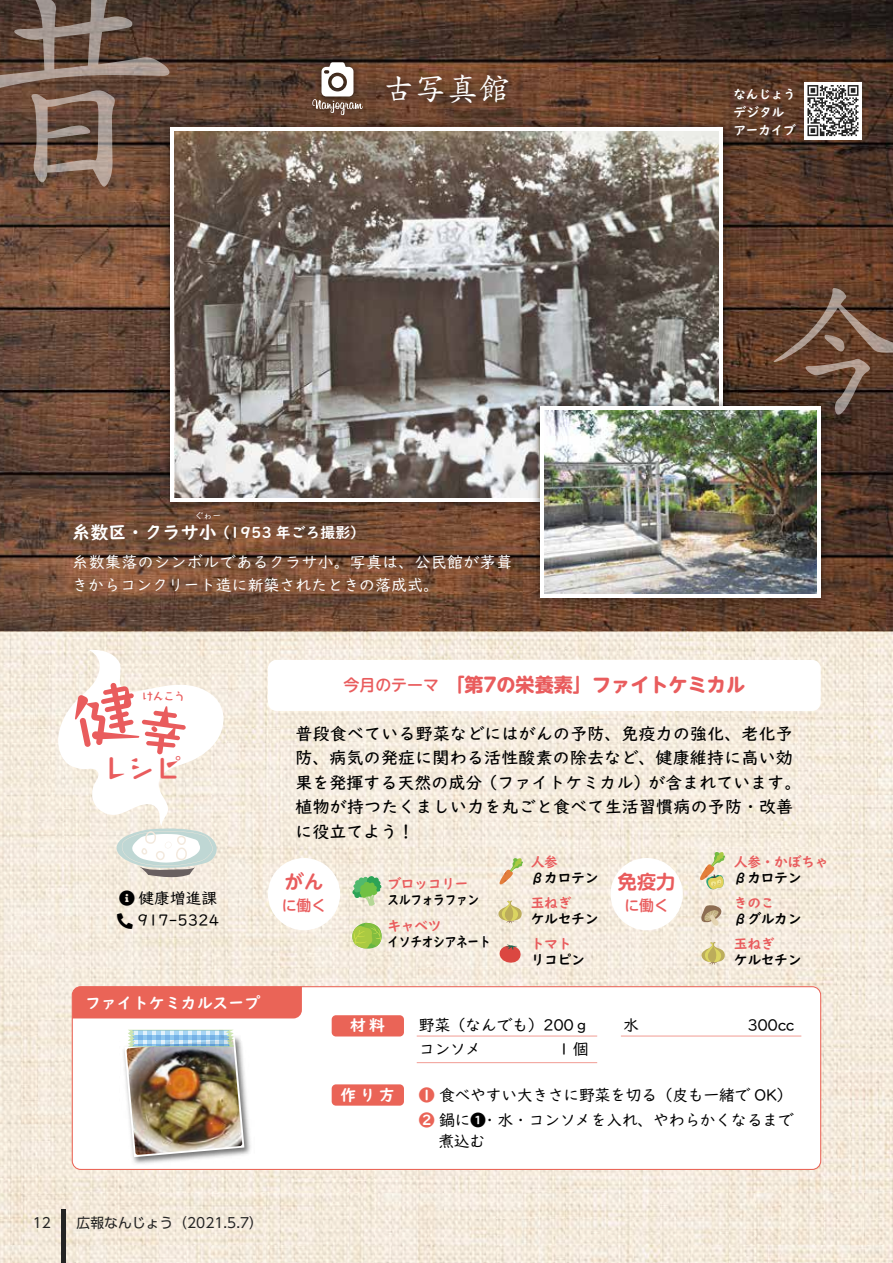
<style>
.page{position:relative;width:893px;height:1263px;background:#fff}
.page>*{position:absolute;margin:0;border:0;box-sizing:border-box;transform-origin:0 0}
.t1{font:500 31.95px "RA Hana Renge Std";color:#fff}
.t2{font:500 26.55px "Takarhythm Min";color:#e95c5d}
.t3{font:700 19.2px "UD Shin M Go Pr 6 N";color:#e95c5d}
.t4{font:700 19.2px "UD Shin M Go Pr 6 N De";color:#e95c5d}
.t5{font:500 16.95px/24.5px "UD Digi Kyokasho Pro N";letter-spacing:.01em;color:#000}
.t6{font:15.9px/23.4px "UD Digi Kyokasho Pro N";letter-spacing:-.025em;color:#000}
.t7{font:15.9px/23.4px "UD Digi Kyokasho Pro N";letter-spacing:.025em;color:#fff}
.t8{font:700 15.9px "UD Digi Kyokasho Pro N";color:#fff}
.t9{font:15.75px/22.5px "UD Digi Kyokasho Pro N";color:#000}
.t10{font:700 14.85px "UD Digi Kyokasho Pro N";color:#fff}
.t11{font:500 14.85px "UD Shin M Go Pr 6 N";color:#e95c5d}
.t12{font:700 13.8px "UD Digi Kyokasho Pro N";letter-spacing:-.025em;color:#e95c5d}
.t13{font:700 13.8px "UD Digi Kyokasho Pro N";letter-spacing:-.025em;color:#000}
.t14{font:13.8px "UD Shin Go Pr 6 N";color:#242424}
.t15{font:700 13.8px "UD Digi Kyokasho Pro N";letter-spacing:-.025em;color:#000;scale:.85 1}
.t16{font:700 12.75px/18.1px "UD Digi Kyokasho Pro N";letter-spacing:-.025em;color:#fff}
.t17{font:500 10.65px "Takarhythm Min";color:#e95c5d}
.t18{font:9px "UD Digi Kyokasho Pro N";color:#fff}
.s1{font-size:18px}
.s2{font-weight:500;font-size:15.9px}
.s3{font-weight:700;color:#ea6457}
.s4{font-family:"Koz Go Pr 6 N"}
</style>
<div class="page">
<img style="left:0;top:0;width:893px;height:1263px">
<svg style="left:0;top:0;width:169px;height:187px;background:#71594c"></svg>
<svg style="left:774px;top:288px;width:119px;height:127px;background:#684b3a"></svg>
<div style="left:72px;top:987px;width:749px;height:182px;background:#fff;border-radius:9px"></div>
<div style="left:72px;top:986px;width:749px;height:184px;border:1px solid #ea6457;border-radius:9px"></div>
<div style="left:72px;top:986px;width:230px;height:32px;background:#ea6457"></div>
<img style="left:157px;top:115px;width:579px;height:400px">
<div style="left:170px;top:128px;width:553px;height:374px;background:linear-gradient(to right,#fff,#fff)"></div>
<img style="left:174px;top:132px;width:545px;height:365px">
<img style="left:527px;top:393px;width:307px;height:217px">
<svg style="left:540px;top:406px;width:281px;height:191px"></svg>
<img style="left:544px;top:410px;width:272px;height:183px">
<hr style="left:417px;top:1035px;width:180px;height:1px;background:#ea6457">
<hr style="left:417px;top:1062px;width:180px;height:1px;background:#ea6457">
<svg style="left:352px;top:923px;width:30px;height:26px"></svg>
<svg style="left:499px;top:858px;width:24px;height:27px"></svg>
<svg style="left:700px;top:905px;width:22px;height:21px"></svg>
<svg style="left:498px;top:900px;width:24px;height:24px"></svg>
<svg style="left:499px;top:944px;width:22px;height:19px"></svg>
<svg style="left:352px;top:876px;width:30px;height:30px"></svg>
<svg style="left:701px;top:942px;width:25px;height:23px"></svg>
<svg style="left:700px;top:852px;width:25px;height:37px"></svg>
<img style="left:370px;top:60px;width:153px;height:58px">
<img style="left:299px;top:86px;width:77px;height:42px">
<img style="left:312px;top:53px;width:51px;height:9px">
<svg style="left:312px;top:62px;width:51px;height:53px"></svg>
<hr style="left:621px;top:1035px;width:180px;height:1px;background:#ea6457">
<img style="left:123px;top:1050px;width:128px;height:114px">
<img style="left:124px;top:1030px;width:120px;height:127px">
<div style="left:332px;top:1015px;width:72px;height:21px;background:#ea6457;border-radius:4px"></div>
<div style="left:332px;top:1084px;width:72px;height:22px;background:#ea6457;border-radius:4px"></div>
<div style="left:268px;top:660px;width:553px;height:51px;background:#fff;border-radius:9px"></div>
<div style="left:268px;top:858px;width:72px;height:72px;background:#fff;border-radius:50%"></div>
<div style="left:610px;top:858px;width:73px;height:72px;background:#fff;border-radius:50%"></div>
<div style="left:804px;top:82px;width:58px;height:57px;background:#fff"></div>
<svg style="left:807px;top:85px;width:51px;height:51px"></svg>
<hr style="left:62px;top:1210px;width:4px;height:53px;background:#242424">
<svg style="left:119px;top:891px;width:15px;height:15px"></svg>
<svg style="left:117px;top:913px;width:16px;height:16px"></svg>
<svg style="left:58px;top:650px;width:168px;height:229px"></svg>
<p class="t18" style="left:194px;top:508px;width:28px">ぐゎー</p>
<h1 class="t1" style="left:383px;top:73px;width:129px">古写真館</h1>
<p class="t10" style="left:72px;top:520px;width:294px"><span class="s1">糸数区・クラサ小</span>（1953 年ごろ撮影）</p>
<p class="t7" style="left:72px;top:549px;width:441px">糸数集落のシンボルであるクラサ小。写真は、公民館が茅葺きからコンクリート造に新築されたときの落成式。</p>
<p class="t16" style="left:733px;top:84px;width:64px">なんじょうデジタルアーカイブ</p>
<p class="t17" style="left:142px;top:689px;width:44px">けんこう</p>
<h2 class="t2" style="left:102px;top:753px;width:81px">レシピ</h2>
<p class="t9" style="left:138px;top:886px;width:83px">健康増進課<br>917-5324</p>
<p class="t8" style="left:85px;top:990px;width:177px">ファイトケミカルスープ</p>
<p class="t3" style="left:343px;top:668px;width:403px"><span class="s2">今月のテーマ　</span>「第7の栄養素」ファイトケミカル</p>
<p class="t5" style="left:296px;top:721px;width:507px">普段食べている野菜などにはがんの予防、免疫力の強化、老化予防、病気の発症に関わる活性酸素の除去など、健康維持に高い効果を発揮する天然の成分（ファイトケミカル）が含まれています。植物が持つたくましい力を丸ごと食べて生活習慣病の予防・改善に役立てよう！</p>
<p class="t4" style="left:285px;top:865px;width:40px">がん</p>
<p class="t11" style="left:282px;top:893px;width:46px">に働く</p>
<p class="t12" style="left:531px;top:851px;width:29px">人参</p>
<p class="t12" style="left:387px;top:872px;width:83px">ブロッコリー</p>
<p class="t13" style="left:531px;top:867px;width:69px">βカロテン</p>
<p class="t15" style="left:387px;top:888px;width:110px">スルフォラファン</p>
<p class="t12" style="left:387px;top:914px;width:56px">キャベツ</p>
<p class="t15" style="left:387px;top:930px;width:123px">イソチオシアネート</p>
<p class="t12" style="left:531px;top:891px;width:42px">玉ねぎ</p>
<p class="t13" style="left:531px;top:907px;width:69px">ケルセチン</p>
<p class="t12" style="left:531px;top:932px;width:42px">トマト</p>
<p class="t13" style="left:531px;top:948px;width:56px">リコピン</p>
<p class="t4" style="left:618px;top:865px;width:59px">免疫力</p>
<p class="t11" style="left:624px;top:893px;width:46px">に働く</p>
<p class="t12" style="left:734px;top:851px;width:96px">人参・かぼちゃ</p>
<p class="t13" style="left:734px;top:867px;width:69px">βカロテン</p>
<p class="t12" style="left:734px;top:891px;width:42px">きのこ</p>
<p class="t13" style="left:734px;top:907px;width:69px">βグルカン</p>
<p class="t12" style="left:734px;top:932px;width:42px">玉ねぎ</p>
<p class="t13" style="left:734px;top:948px;width:69px">ケルセチン</p>
<p class="t8" style="left:350px;top:1012px;width:37px">材料</p>
<p class="t8" style="left:341px;top:1081px;width:56px">作り方</p>
<p class="t6" style="left:419px;top:1013px;width:172px">野菜（なんでも）200ｇコンソメ　　　　　1 個</p>
<p class="t6" style="left:419px;top:1081px;width:377px;line-height:25.5px"><span class="s3">❶</span> 食べやすい大きさに野菜を切る（皮も一緒で OK）<br><span class="s3">❷</span> 鍋に<span class="s4">❶</span>・水・コンソメを入れ、やわらかくなるまで</p>
<p class="t6" style="left:438px;top:1129px;width:49px">煮込む</p>
<p class="t14" style="left:33px;top:1212px;width:20px">12</p>
<p class="t14" style="left:77px;top:1212px;width:188px">広報なんじょう（2021.5.7）</p>
</div>
